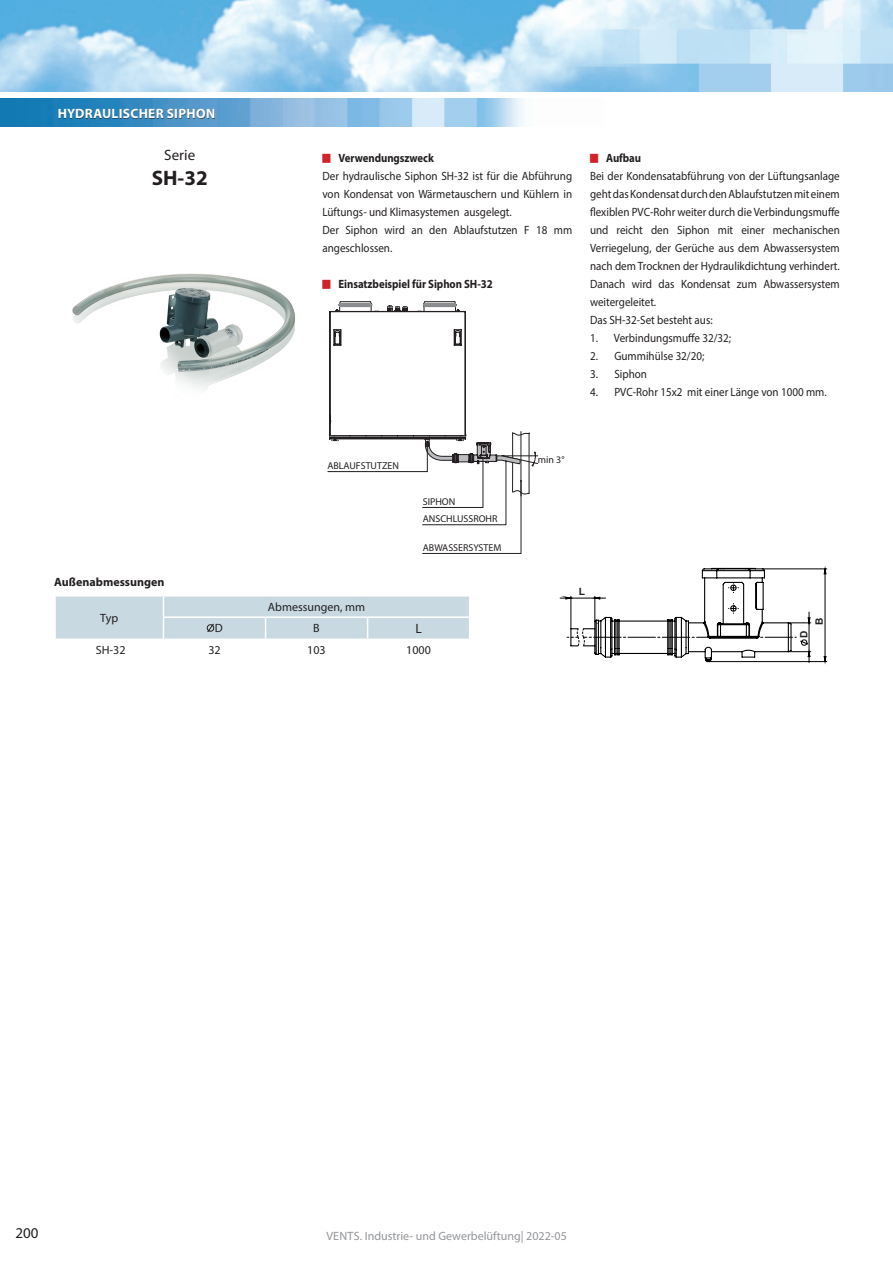
<style>
.page{position:relative;width:893px;height:1263px;background:#fff}
.page>*{position:absolute;margin:0;border:0;box-sizing:border-box;transform-origin:0 0}
.t1{font:700 21px "Myriad Pro";color:#231f20}
.t2{font:15px "Myriad Pro";color:#231f20}
.t3{font:700 13.5px "Myriad Pro";letter-spacing:.02em;color:#fff}
.t4{font:13.5px "Myriad Pro";color:#231f20}
.t5{font:12px/18px "Myriad Pro";color:#231f20;scale:.92 1}
.t6{font:700 12px "Myriad Pro";letter-spacing:-.005em;color:#231f20;scale:.9 1}
.t7{font:12px "Myriad Pro";color:#939598}
.t8{font:12px "Myriad Pro";color:#231f20}
.t9{font:700 12px "Myriad Pro";letter-spacing:-.005em;color:#231f20}
.t10{font:700 10.2px "Arial";color:#231f20}
.t11{font:9.9px "Myriad Pro";color:#231f20}
</style>
<div class="page">
<img style="left:0;top:0;width:893px;height:91px">
<img style="left:0;top:99px;width:524px;height:27px">
<img style="left:72px;top:273px;width:223px;height:117px">
<div style="left:59px;top:109px;width:156px;height:10px;background:#231f20;opacity:.7"></div>
<hr style="left:763px;top:569px;width:64px;height:1px;background:#000001">
<hr style="left:709px;top:661px;width:118px;height:1px;background:#000001">
<svg style="left:560px;top:567px;width:266px;height:97px"></svg>
<svg style="left:55px;top:596px;width:414px;height:43px;background:#ccdae3"></svg>
<svg style="left:327px;top:301px;width:211px;height:253px"></svg>
<hr style="left:424px;top:304px;width:31px;height:1px;background:#8d8f92">
<hr style="left:424px;top:303px;width:31px;height:1px;background:#8d8f92">
<hr style="left:424px;top:306px;width:31px;height:1px;background:#8d8f92">
<hr style="left:340px;top:304px;width:31px;height:1px;background:#8d8f92">
<hr style="left:340px;top:303px;width:31px;height:1px;background:#8d8f92">
<hr style="left:340px;top:306px;width:31px;height:1px;background:#8d8f92">
<p class="t3" style="left:58px;top:104px;width:159px">HYDRAULISCHER SIPHON</p>
<p class="t2" style="left:164px;top:146px;width:32px">Serie</p>
<h1 class="t1" style="left:152px;top:165px;width:57px">SH-32</h1>
<p class="t9" style="left:54px;top:574px;width:112px">Außenabmessungen</p>
<p class="t6" style="left:339px;top:150px;width:107px">Verwendungszweck</p>
<p class="t5" style="left:322px;top:167px;width:273px">Der hydraulische Siphon SH-32 ist für die Abführung von Kondensat von Wärmetauschern und Kühlern in Lüftungs- und Klimasystemen ausgelegt.<br>Der Siphon wird an den Ablaufstutzen F 18 mm angeschlossen.</p>
<p class="t6" style="left:339px;top:276px;width:173px">Einsatzbeispiel für Siphon SH-32</p>
<p class="t6" style="left:606px;top:150px;width:40px">Aufbau</p>
<p class="t5" style="left:590px;top:167px;width:273px">Bei der Kondensatabführung von der Lüftungsanlage geht das Kondensat durch den Ablaufstutzen mit einem flexiblen PVC-Rohr weiter durch die Verbindungsmuffe und reicht den Siphon mit einer mechanischen Verriegelung, der Gerüche aus dem Abwassersystem nach dem Trocknen der Hydraulikdichtung verhindert.<br>Danach wird das Kondensat zum Abwassersystem weitergeleitet.<br>Das SH-32-Set besteht aus:<br>1.</p>
<p class="t5" style="left:614px;top:329px;width:129px">Verbindungsmuffe 32/32;</p>
<p class="t5" style="left:590px;top:347px;width:10px">2.</p>
<p class="t5" style="left:614px;top:347px;width:99px">Gummihülse 32/20;</p>
<p class="t5" style="left:590px;top:365px;width:10px">3.</p>
<p class="t5" style="left:614px;top:365px;width:37px">Siphon</p>
<p class="t5" style="left:590px;top:383px;width:10px">4.</p>
<p class="t5" style="left:614px;top:383px;width:232px">PVC-Rohr 15x2 mit einer Länge von 1000 mm.</p>
<p class="t11" style="left:327px;top:459px;width:73px">ABLAUFSTUTZEN</p>
<p class="t11" style="left:423px;top:495px;width:34px">SIPHON</p>
<p class="t11" style="left:423px;top:541px;width:80px">ABWASSERSYSTEM</p>
<p class="t11" style="left:423px;top:513px;width:76px">ANSCHLUSSROHR</p>
<p class="t11" style="left:538px;top:453px;width:28px">min 3°</p>
<p class="t10" style="left:579px;top:584px;width:8px">L</p>
<p class="t8" style="left:268px;top:599px;width:99px">Abmessungen, mm</p>
<p class="t8" style="left:100px;top:611px;width:19px">Typ</p>
<p class="t10" style="left:812px;top:625px;width:9px;rotate:-90deg">B</p>
<p class="t8" style="left:215px;top:621px;width:9px">D</p>
<p class="t8" style="left:313px;top:621px;width:8px">B</p>
<p class="t4" style="left:415px;top:620px;width:8px">L</p>
<p class="t10" style="left:797px;top:638px;width:9px;rotate:-90deg">D</p>
<p class="t8" style="left:96px;top:643px;width:31px">SH-32</p>
<p class="t8" style="left:208px;top:643px;width:14px">32</p>
<p class="t8" style="left:307px;top:643px;width:20px">103</p>
<p class="t8" style="left:406px;top:643px;width:26px">1000</p>
<p class="t2" style="left:15px;top:1224px;width:25px">200</p>
<p class="t7" style="left:326px;top:1229px;width:242px">VENTS. Industrie- und Gewerbelüftung| 2022-05</p>
</div>
